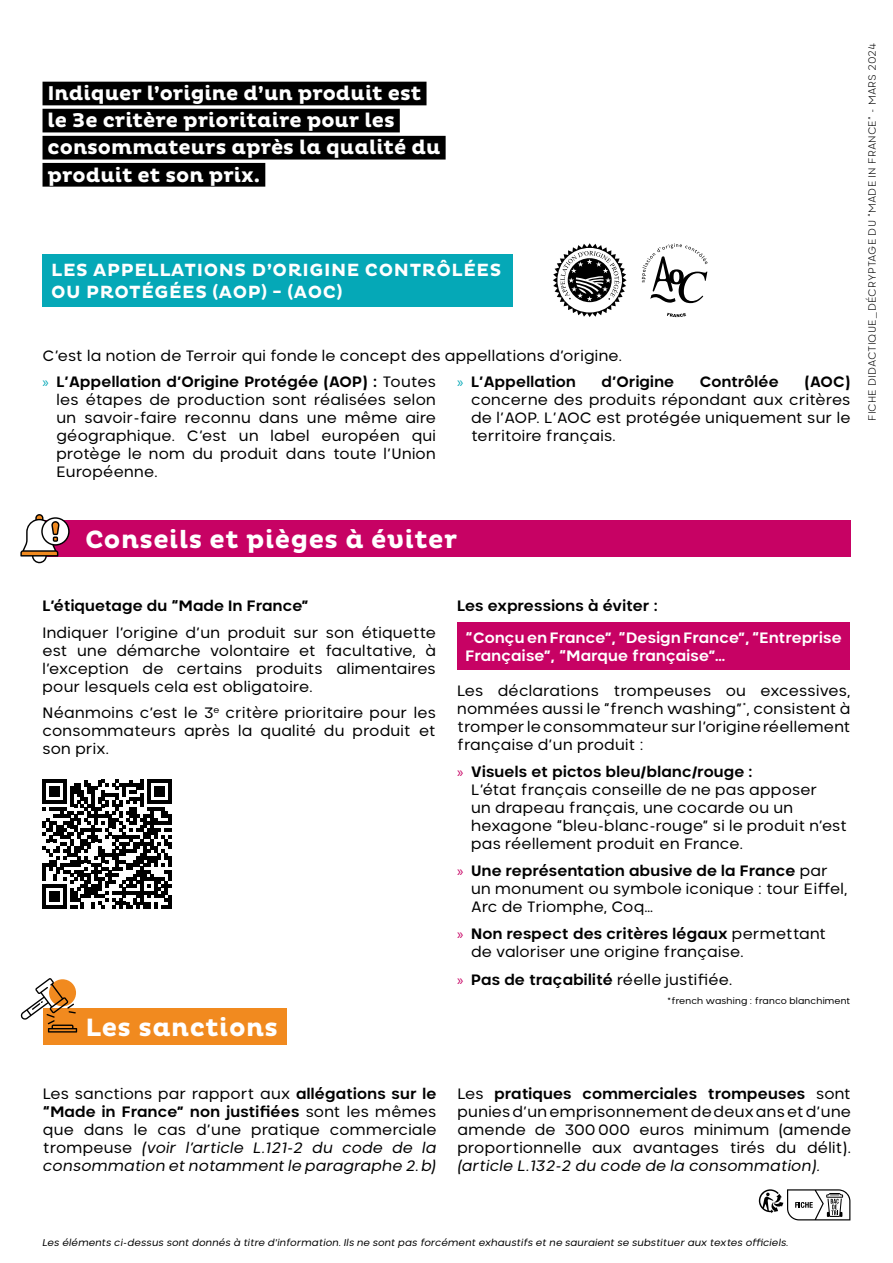
<style>
.page{position:relative;width:893px;height:1263px;background:#fff}
.page>*{position:absolute;margin:0;border:0;box-sizing:border-box;transform-origin:0 0}
.t1{font:700 25.5px "Pluto";letter-spacing:.02em;color:#fff}
.t2{font:700 20.25px/27.2px "Pluto";color:#fff}
.t3{font:700 18px/21.6px "Pluto";letter-spacing:.035em;color:#fff}
.t4{font:15px/18px "Neometric";letter-spacing:.02em;color:#000;text-align:justify}
.t5{font:700 15px "Neometric";letter-spacing:.02em;color:#000}
.t6{font:700 15px/18px "Neometric";letter-spacing:.02em;color:#fff}
.t7{font:italic 15px "Neometric";letter-spacing:.02em;color:#000}
.t8{font:300 10.5px "Neometric";letter-spacing:.005em;color:#000}
.t9{font:italic 9.75px "Neometric";letter-spacing:.015em;color:#000}
.t10{font:9px "Neometric";letter-spacing:.02em;color:#000}
.s1{font-family:"Myriad Pro";color:#05a8b7}
.s2{font-weight:700}
.s3{font-family:"Myriad Pro";font-weight:400;color:#05a8b7}
.s4{font-family:"Myriad Pro";color:#c70264}
.s5{font-family:"Myriad Pro";font-weight:400;color:#c70264}
.s6{font-weight:400}
.s7{font-style:italic}
</style>
<div class="page">
<svg style="left:759px;top:1189px;width:91px;height:31px"></svg>
<div style="left:43px;top:521px;width:808px;height:36px;background:#c70264"></div>
<svg style="left:20px;top:514px;width:50px;height:50px"></svg>
<div style="left:43px;top:1008px;width:243px;height:36px;background:#f18a1f"></div>
<svg style="left:20px;top:978px;width:57px;height:54px"></svg>
<svg style="left:43px;top:779px;width:128px;height:129px"></svg>
<div style="left:457px;top:622px;width:393px;height:48px;background:#c70264"></div>
<div style="left:43px;top:254px;width:470px;height:52px;background:#05a8b7"></div>
<svg style="left:642px;top:243px;width:66px;height:60px"></svg>
<svg style="left:667px;top:313px;width:19px;height:4px"></svg>
<svg style="left:553px;top:243px;width:74px;height:74px"></svg>
<div style="left:43px;top:82px;width:383px;height:23px;background:#000"></div>
<div style="left:43px;top:109px;width:357px;height:23px;background:#000"></div>
<div style="left:43px;top:136px;width:403px;height:24px;background:#000"></div>
<div style="left:43px;top:163px;width:222px;height:24px;background:#000"></div>
<h2 class="t2" style="left:48px;top:80px;width:394px">Indiquer l’origine d’un produit est le 3e critère prioritaire pour les consommateurs après la qualité du produit et son prix.</h2>
<p class="t3" style="left:51px;top:260px;width:452px">LES APPELLATIONS D’ORIGINE CONTRÔLÉES<br>OU PROTÉGÉES (AOP) - (AOC)</p>
<p class="t4" style="left:43px;top:342px;width:581px;line-height:26.5px">C’est la notion de Terroir qui fonde le concept des appellations d’origine. <span class="s1">»</span> <span class="s2">L’Appellation d’Origine Protégée (AOP) :</span> Toutes</p>
<p class="t4" style="left:56px;top:391px;width:381px">les étapes de production sont réalisées selon un savoir-faire reconnu dans une même aire géographique. C’est un label européen qui protège le nom du produit dans toute l’Union Européenne.</p>
<p class="t5" style="left:457px;top:372px;width:120px"><span class="s3">»</span> L’Appellation</p>
<p class="t5" style="left:602px;top:372px;width:74px">d’Origine</p>
<p class="t5" style="left:700px;top:372px;width:81px">Contrôlée</p>
<p class="t5" style="left:804px;top:372px;width:47px">(AOC)</p>
<p class="t4" style="left:471px;top:391px;width:381px">concerne des produits répondant aux critères de l’AOP. L’AOC est protégée uniquement sur le territoire français.</p>
<p class="t8" style="left:865px;top:421px;width:380px;rotate:-90deg">FICHE DIDACTIQUE_DÉCRYPTAGE DU “MADE IN FRANCE” - MARS 2024</p>
<h1 class="t1" style="left:85px;top:525px;width:374px">Conseils et pièges à éviter</h1>
<p class="t5" style="left:43px;top:596px;width:268px">L’étiquetage du “Made In France”</p>
<p class="t4" style="left:43px;top:623px;width:395px">Indiquer l’origine d’un produit sur son étiquette est une démarche volontaire et facultative, à l’exception de certains produits alimentaires pour lesquels cela est obligatoire.</p>
<p class="t4" style="left:43px;top:703px;width:395px">Néanmoins c’est le 3<sup>e</sup> critère prioritaire pour les consommateurs après la qualité du produit et son prix.</p>
<h1 class="t1" style="left:85px;top:1012px;width:194px">Les sanctions</h1>
<p class="t5" style="left:457px;top:596px;width:202px">Les expressions à éviter :</p>
<p class="t6" style="left:466px;top:628px;width:378px">“Conçu en France”, “Design France”, “Entreprise<br>Française”, “Marque française”…</p>
<p class="t4" style="left:457px;top:681px;width:395px">Les déclarations trompeuses ou excessives, nommées aussi le “french washing”<sup>*</sup>, consistent à tromper le consommateur sur l’origine réellement française d’un produit :</p>
<p class="t4" style="left:471px;top:762px;width:377px;text-align:left;text-indent:-14px"><span class="s4">»</span> <span class="s2">Visuels et pictos bleu/blanc/rouge :<br></span>L’état français conseille de ne pas apposer<br>un drapeau français, une cocarde ou un hexagone “bleu-blanc-rouge” si le produit n’est pas réellement produit en France.</p>
<p class="t4" style="left:471px;top:861px;width:378px;text-align:left;text-indent:-14px"><span class="s4">»</span> <span class="s2">Une représentation abusive de la France</span> par un monument ou symbole iconique : tour Eiffel,<br>Arc de Triomphe, Coq…</p>
<p class="t4" style="left:471px;top:924px;width:356px;text-indent:-14px"><span class="s4">»</span> <span class="s2">Non respect des critères légaux</span> permettant de valoriser une origine française.</p>
<p class="t5" style="left:457px;top:969px;width:277px"><span class="s5">»</span> Pas de traçabilité <span class="s6">réelle justifiée.</span></p>
<p class="t10" style="left:667px;top:995px;width:185px">*french washing : franco blanchiment</p>
<p class="t4" style="left:43px;top:1084px;width:395px">Les sanctions par rapport aux <span class="s2">allégations sur le “Made in France” non justifiées</span> sont les mêmes que dans le cas d’une pratique commerciale trompeuse <span class="s7">(voir l’article L.121-2 du code de la consommation et notamment le paragraphe 2.b)</span></p>
<p class="t4" style="left:457px;top:1084px;width:395px">Les <span class="s2">pratiques commerciales trompeuses</span> sont punies d’un emprisonnement de deux ans et d’une amende de 300 000 euros minimum (amende proportionnelle aux avantages tirés du délit).</p>
<p class="t7" style="left:457px;top:1155px;width:364px">(article L.132-2 du code de la consommation).</p>
<p class="t9" style="left:43px;top:1235px;width:747px">Les éléments ci-dessus sont donnés à titre d'information. Ils ne sont pas forcément exhaustifs et ne sauraient se substituer aux textes officiels.</p>
</div>
